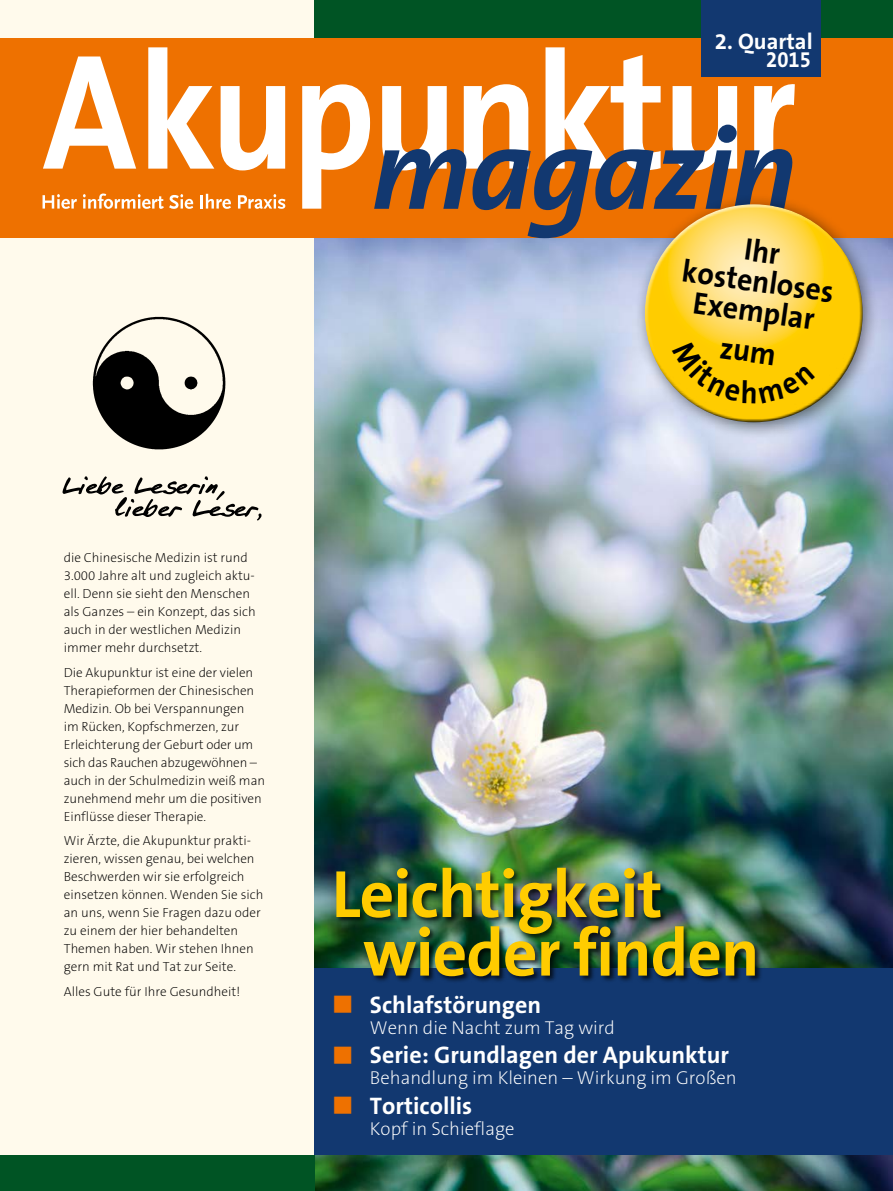
<style>
.page{position:relative;width:893px;height:1191px;background:#fff}
.page>*{position:absolute;margin:0;border:0;box-sizing:border-box;transform-origin:0 0}
.t1{font:700 67.5px/58.5px "The Sans B7";letter-spacing:-.015em;color:#fc0}
.t2{font:700 31.35px/30px "The Sans B7";color:#000;text-align:center;scale:.95 1}
.t3{font:700 24px "The Sans B7";color:#fff}
.t4{font:700 22.5px/18px "The Sans B7";color:#fff;text-align:right}
.t5{font:200 18.75px "The Sans B2";color:#fff}
.t6{font:200 13.2px/18px "The Sans B2";color:#000}
.s1{color:#ee7100}
</style>
<div class="page">
<div style="left:0;top:0;width:315px;height:1154px;background:#fffaec"></div>
<img style="left:315px;top:1154px;width:578px;height:37px">
<img style="left:315px;top:238px;width:578px;height:730px">
<div style="left:315px;top:968px;width:578px;height:186px;background:#123870"></div>
<div style="left:315px;top:0;width:578px;height:238px;background:#005424"></div>
<div style="left:0;top:38px;width:893px;height:200px;background:#ee7100"></div>
<svg style="left:43px;top:194px;width:34px;height:15px"></svg>
<svg style="left:83px;top:193px;width:110px;height:16px"></svg>
<svg style="left:200px;top:194px;width:31px;height:15px"></svg>
<svg style="left:238px;top:194px;width:47px;height:15px"></svg>
<svg style="left:43px;top:56px;width:93px;height:113px"></svg>
<svg style="left:148px;top:47px;width:66px;height:122px"></svg>
<svg style="left:221px;top:86px;width:64px;height:84px"></svg>
<svg style="left:302px;top:47px;width:493px;height:191px"></svg>
<div style="left:702px;top:0;width:119px;height:77px;background:#123870"></div>
<div style="left:0;top:1154px;width:315px;height:37px;background:#005424"></div>
<svg style="left:63px;top:476px;width:199px;height:44px"></svg>
<img style="left:92px;top:316px;width:134px;height:134px">
<div style="left:335px;top:866px;width:427px;height:117px;background:#000;opacity:.75"></div>
<div style="left:633px;top:193px;width:247px;height:246px;background:#000;opacity:.5"></div>
<div style="left:643px;top:203px;width:208px;height:161px;background:#fff;opacity:.75"></div>
<div style="left:649px;top:239px;width:215px;height:183px;background:#000;opacity:.75"></div>
<svg style="left:672px;top:339px;width:143px;height:64px;background:#fccb05"></svg>
<h3 class="t4" style="left:715px;top:33px;width:99px">2. Quartal<br>2015</h3>
<h2 class="t2" style="left:689px;top:227px;width:162px;rotate:8deg">Ihr kostenloses<br>Exemplar</h2>
<p class="t6" style="left:64px;top:549px;width:193px">die Chinesische Medizin ist rund<br>3.000 Jahre alt und zugleich aktu&shy;ell. Denn sie sieht den Menschen als Ganzes – ein Konzept, das sich auch in der westlichen Medizin immer mehr durchsetzt.</p>
<p class="t6" style="left:64px;top:664px;width:203px">Die Akupunktur ist eine der vielen<br>Therapieformen der Chinesischen<br>Medizin. Ob bei Verspannungen<br>im Rücken, Kopfschmerzen, zur<br>Erleichterung der Geburt oder um sich das Rauchen abzugewöhnen – auch in der Schulmedizin weiß man zunehmend mehr um die positiven<br>Einflüsse dieser Therapie.</p>
<p class="t6" style="left:64px;top:832px;width:201px">Wir Ärzte, die Akupunktur prakti&shy;zieren, wissen genau, bei welchen<br>Beschwerden wir sie erfolgreich einsetzen können. Wenden Sie sich an uns, wenn Sie Fragen dazu oder zu einem der hier behandelten<br>Themen haben. Wir stehen Ihnen gern mit Rat und Tat zur Seite.</p>
<p class="t6" style="left:64px;top:982px;width:178px">Alles Gute für Ihre Gesundheit!</p>
<h1 class="t1" style="left:363px;top:867px;width:398px;text-indent:-31px">Leichtigkeit wieder finden</h1>
<h3 class="t3" style="left:332px;top:991px;width:211px"><span class="s1">■</span> Schlafstörungen</h3>
<h3 class="t5" style="left:370px;top:1017px;width:246px">Wenn die Nacht zum Tag wird</h3>
<h3 class="t3" style="left:332px;top:1042px;width:399px"><span class="s1">■</span> Serie: Grundlagen der Apukunktur</h3>
<h3 class="t5" style="left:370px;top:1068px;width:368px">Behandlung im Kleinen – Wirkung im Großen</h3>
<h3 class="t3" style="left:332px;top:1092px;width:142px"><span class="s1">■</span> Torticollis</h3>
<h3 class="t5" style="left:370px;top:1118px;width:146px">Kopf in Schieflage</h3>
</div>
